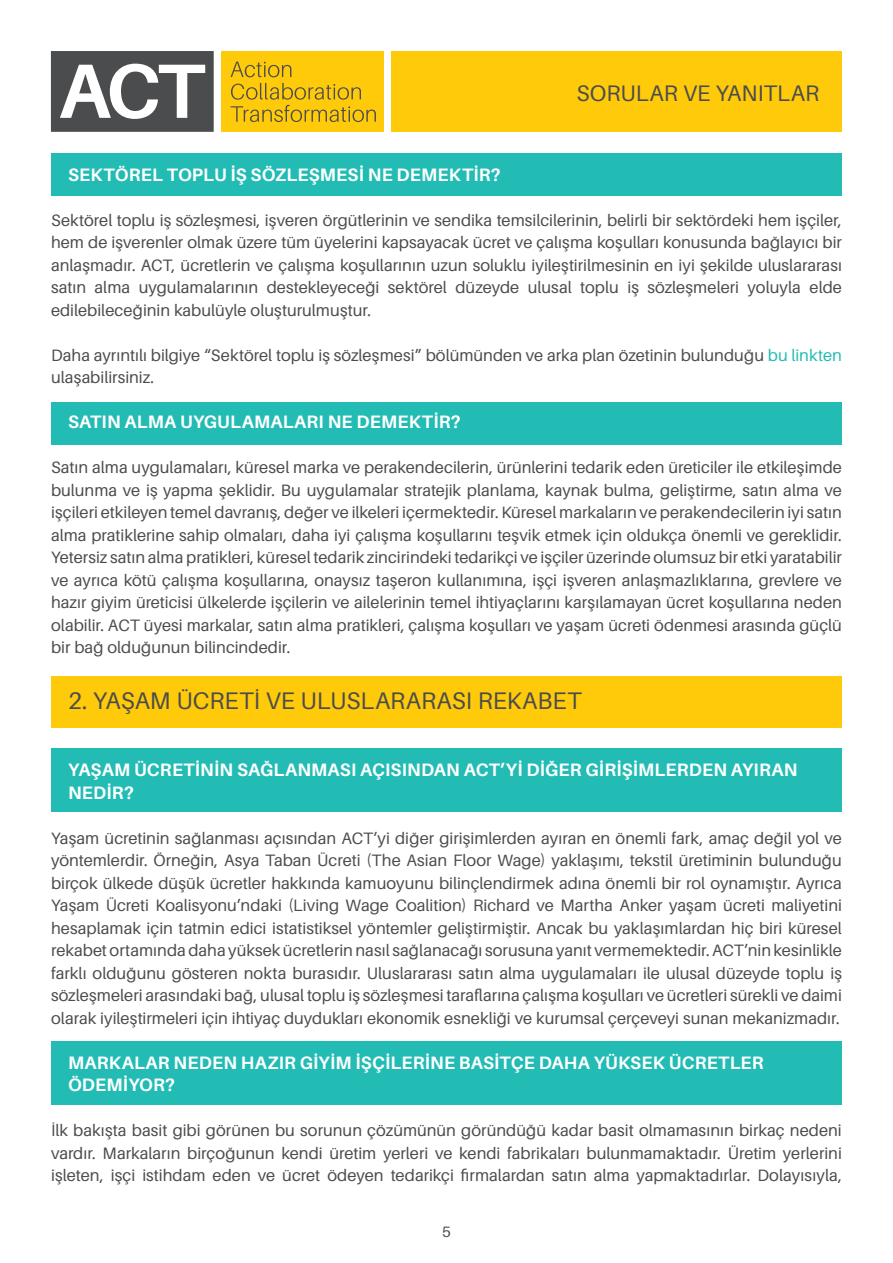
<style>
.page{position:relative;width:893px;height:1263px;background:#fff}
.page>*{position:absolute;margin:0;border:0;box-sizing:border-box;transform-origin:0 0}
.t1{font:24px "Aileron";color:#4b4c4d}
.t2{font:22.5px "Aileron";color:#4b4c4d}
.t3{font:700 18px/22.5px "Aileron";letter-spacing:.01em;color:#fff}
.t4{font:16.5px/22.5px "Aileron";color:#4b4c4d;text-align:justify}
.t5{font:15px "Aileron";color:#4b4c4d}
.s1{color:#22bcb5}
</style>
<div class="page">
<div style="left:51px;top:402px;width:791px;height:42px;background:#22bcb5"></div>
<div style="left:51px;top:1041px;width:791px;height:63px;background:#22bcb5"></div>
<div style="left:51px;top:677px;width:791px;height:51px;background:#feca0a"></div>
<div style="left:51px;top:748px;width:791px;height:64px;background:#22bcb5"></div>
<div style="left:51px;top:153px;width:791px;height:43px;background:#22bcb5"></div>
<div style="left:221px;top:51px;width:163px;height:81px;background:#feca0a"></div>
<svg style="left:51px;top:51px;width:163px;height:81px"></svg>
<svg style="left:231px;top:62px;width:60px;height:15px"></svg>
<svg style="left:231px;top:83px;width:145px;height:39px"></svg>
<div style="left:392px;top:51px;width:450px;height:81px;background:#feca0a"></div>
<p class="t2" style="left:577px;top:80px;width:244px">SORULAR VE YANITLAR</p>
<p class="t3" style="left:68px;top:163px;width:434px">SEKTÖREL TOPLU İŞ SÖZLEŞMESİ NE DEMEKTİR?</p>
<p class="t4" style="left:51px;top:209px;width:792px">Sektörel toplu iş sözleşmesi, işveren örgütlerinin ve sendika temsilcilerinin, belirli bir sektördeki hem işçiler, hem de işverenler olmak üzere tüm üyelerini kapsayacak ücret ve çalışma koşulları konusunda bağlayıcı bir anlaşmadır. ACT, ücretlerin ve çalışma koşullarının uzun soluklu iyileştirilmesinin en iyi şekilde uluslararası satın alma uygulamalarının destekleyeceği sektörel düzeyde ulusal toplu iş sözleşmeleri yoluyla elde edilebileceğinin kabulüyle oluşturulmuştur.</p>
<p class="t4" style="left:51px;top:344px;width:792px">Daha ayrıntılı bilgiye “Sektörel toplu iş sözleşmesi” bölümünden ve arka plan özetinin bulunduğu <span class="s1">bu linkten </span>ulaşabilirsiniz.</p>
<p class="t3" style="left:68px;top:411px;width:394px">SATIN ALMA UYGULAMALARI NE DEMEKTİR?</p>
<p class="t4" style="left:51px;top:456px;width:792px">Satın alma uygulamaları, küresel marka ve perakendecilerin, ürünlerini tedarik eden üreticiler ile etkileşimde bulunma ve iş yapma şeklidir. Bu uygulamalar stratejik planlama, kaynak bulma, geliştirme, satın alma ve işçileri etkileyen temel davranış, değer ve ilkeleri içermektedir. Küresel markaların ve perakendecilerin iyi satın alma pratiklerine sahip olmaları, daha iyi çalışma koşullarını teşvik etmek için oldukça önemli ve gereklidir.<br>Yetersiz satın alma pratikleri, küresel tedarik zincirindeki tedarikçi ve işçiler üzerinde olumsuz bir etki yaratabilir ve ayrıca kötü çalışma koşullarına, onaysız taşeron kullanımına, işçi işveren anlaşmazlıklarına, grevlere ve hazır giyim üreticisi ülkelerde işçilerin ve ailelerinin temel ihtiyaçlarını karşılamayan ücret koşullarına neden olabilir. ACT üyesi markalar, satın alma pratikleri, çalışma koşulları ve yaşam ücreti ödenmesi arasında güçlü bir bağ olduğunun bilincindedir.</p>
<p class="t1" style="left:68px;top:687px;width:515px">2. YAŞAM ÜCRETİ VE ULUSLARARASI REKABET</p>
<p class="t3" style="left:68px;top:759px;width:731px">YAŞAM ÜCRETİNİN SAĞLANMASI AÇISINDAN ACT’Yİ DİĞER GİRİŞİMLERDEN AYIRAN<br>NEDİR?</p>
<p class="t4" style="left:51px;top:827px;width:792px">Yaşam ücretinin sağlanması açısından ACT’yi diğer girişimlerden ayıran en önemli fark, amaç değil yol ve yöntemlerdir. Örneğin, Asya Taban Ücreti (The Asian Floor Wage) yaklaşımı, tekstil üretiminin bulunduğu birçok ülkede düşük ücretler hakkında kamuoyunu bilinçlendirmek adına önemli bir rol oynamıştır. Ayrıca Yaşam Ücreti Koalisyonu’ndaki (Living Wage Coalition) Richard ve Martha Anker yaşam ücreti maliyetini hesaplamak için tatmin edici istatistiksel yöntemler geliştirmiştir. Ancak bu yaklaşımlardan hiç biri küresel rekabet ortamında daha yüksek ücretlerin nasıl sağlanacağı sorusuna yanıt vermemektedir. ACT’nin kesinlikle farklı olduğunu gösteren nokta burasıdır. Uluslararası satın alma uygulamaları ile ulusal düzeyde toplu iş sözleşmeleri arasındaki bağ, ulusal toplu iş sözleşmesi taraflarına çalışma koşulları ve ücretleri sürekli ve daimi olarak iyileştirmeleri için ihtiyaç duydukları ekonomik esnekliği ve kurumsal çerçeveyi sunan mekanizmadır.</p>
<p class="t3" style="left:68px;top:1051px;width:697px">MARKALAR NEDEN HAZIR GİYİM İŞÇİLERİNE BASİTÇE DAHA YÜKSEK ÜCRETLER<br>ÖDEMİYOR?</p>
<p class="t4" style="left:51px;top:1119px;width:792px">İlk bakışta basit gibi görünen bu sorunun çözümünün göründüğü kadar basit olmamasının birkaç nedeni vardır. Markaların birçoğunun kendi üretim yerleri ve kendi fabrikaları bulunmamaktadır. Üretim yerlerini işleten, işçi istihdam eden ve ücret ödeyen tedarikçi firmalardan satın alma yapmaktadırlar. Dolayısıyla,</p>
<p class="t5" style="left:442px;top:1223px;width:10px">5</p>
</div>
